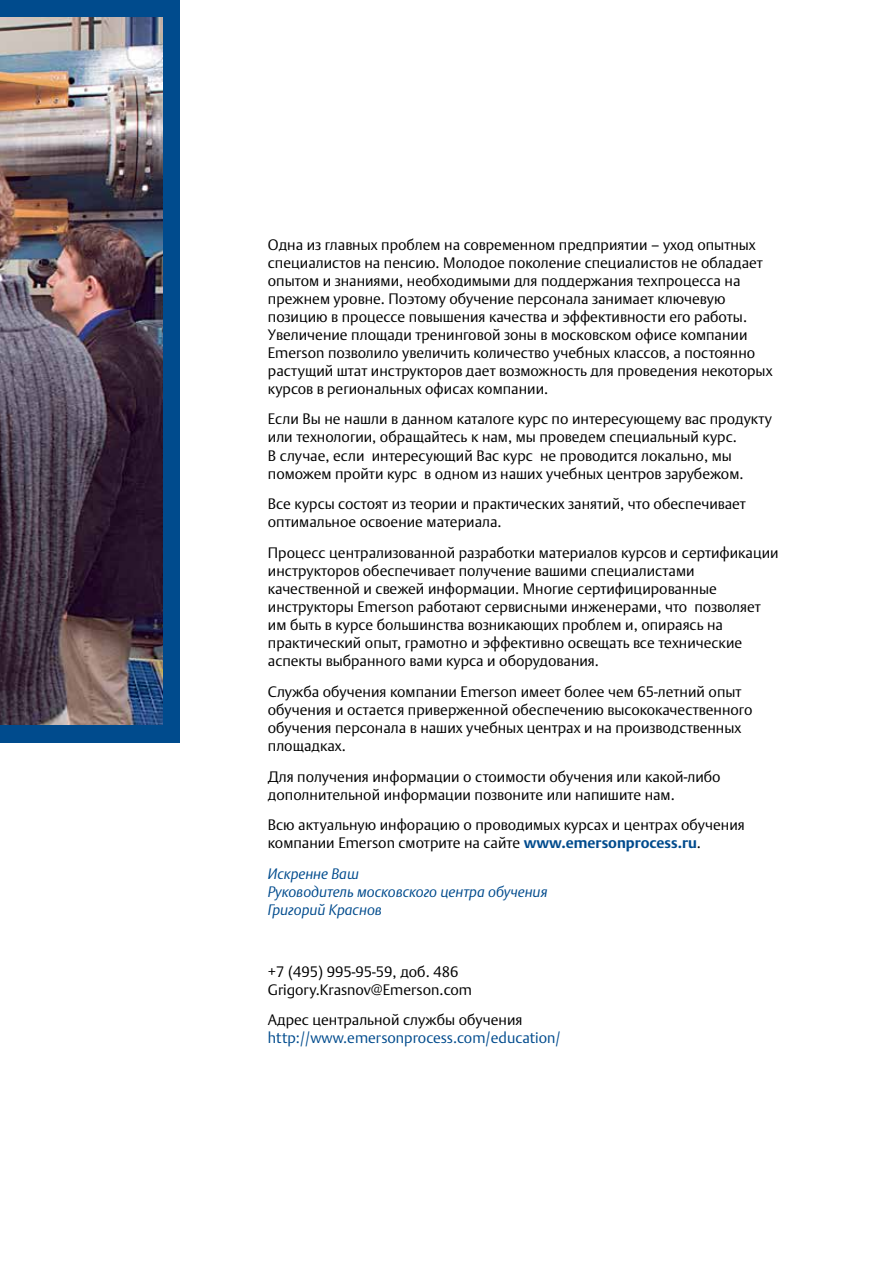
<style>
.page{position:relative;width:893px;height:1263px;background:#fff}
.page>*{position:absolute;margin:0;border:0;box-sizing:border-box;transform-origin:0 0}
.t1{font:300 15px/18px "DTL Argo CT";color:#000}
.t2{font:italic 300 15px/18px "DTL Argo CT";color:#004b8d}
.t3{font:300 15px "DTL Argo CT";color:#004b8d}
.s1{font-weight:700;color:#004b8d}
</style>
<div class="page">
<div style="left:0;top:0;width:180px;height:742px;background:#004b8d"></div>
<img style="left:0;top:18px;width:162px;height:706px">
<p class="t1" style="left:268px;top:235px;width:506px">Одна из главных проблем на современном предприятии – уход опытных специалистов на пенсию. Молодое поколение специалистов не обладает опытом и знаниями, необходимыми для поддержания техпроцесса на прежнем уровне. Поэтому обучение персонала занимает ключевую позицию в процессе повышения качества и эффективности его работы.<br>Увеличение площади тренинговой зоны в московском офисе компании Emerson позволило увеличить количество учебных классов, а постоянно растущий штат инструкторов дает возможность для проведения некоторых курсов в региональных офисах компании.</p>
<p class="t1" style="left:268px;top:410px;width:506px">Если Вы не нашли в данном каталоге курс по интересующему вас продукту или технологии, обращайтесь к нам, мы проведем специальный курс.<br>В случае, если интересующий Вас курс не проводится локально, мы поможем пройти курс в одном из наших учебных центров зарубежом.</p>
<p class="t1" style="left:268px;top:495px;width:480px">Все курсы состоят из теории и практических занятий, что обеспечивает оптимальное освоение материала.</p>
<p class="t1" style="left:268px;top:544px;width:512px">Процесс централизованной разработки материалов курсов и сертификации инструкторов обеспечивает получение вашими специалистами качественной и свежей информации. Многие сертифицированные инструкторы Emerson работают сервисными инженерами, что позволяет им быть в курсе большинства возникающих проблем и, опираясь на практический опыт, грамотно и эффективно освещать все технические аспекты выбранного вами курса и оборудования.</p>
<p class="t1" style="left:268px;top:682px;width:486px">Служба обучения компании Emerson имеет более чем 65-летний опыт обучения и остается приверженной обеспечению высококачественного обучения персонала в наших учебных центрах и на производственных площадках.</p>
<p class="t1" style="left:268px;top:767px;width:454px">Для получения информации о стоимости обучения или какой-либо дополнительной информации позвоните или напишите нам.</p>
<p class="t1" style="left:268px;top:816px;width:478px">Всю актуальную инфорацию о проводимых курсах и центрах обучения компании Emerson смотрите на сайте <span class="s1">www.emersonprocess.ru</span>.</p>
<p class="t2" style="left:268px;top:865px;width:281px">Искренне Ваш<br>Руководитель московского центра обучения<br>Григорий Краснов</p>
<p class="t1" style="left:268px;top:962px;width:206px">+7 (495) 995-95-59, доб. 486<br>Grigory.Krasnov@Emerson.com</p>
<p class="t1" style="left:268px;top:1011px;width:256px">Адрес центральной службы обучения</p>
<p class="t3" style="left:268px;top:1029px;width:294px">http://www.emersonprocess.com/education/</p>
</div>
